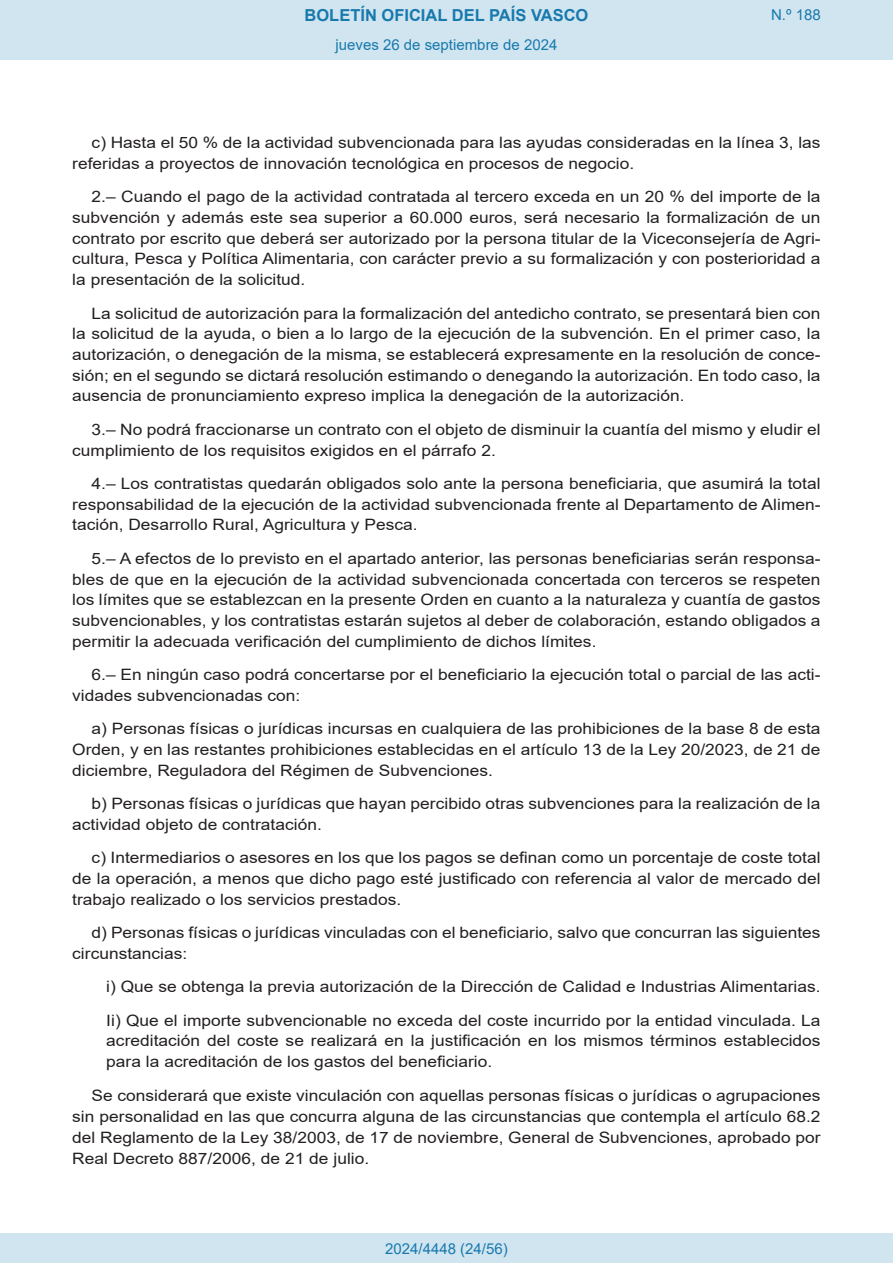
<style>
.page{position:relative;width:893px;height:1263px;background:#fff}
.page>*{position:absolute;margin:0;border:0;box-sizing:border-box;transform-origin:0 0}
.t1{font:700 16.5px "Arial";color:#1879ad}
.BOPVDetalle{font:15.6px/20.7px "Arial";color:#231f20;text-align:justify;scale:1.11 1}
.BOPVDetalle1{font:15.6px/20.7px "Arial";color:#231f20;text-align:justify;scale:1.11 1}
.Paginacion_Centro{font:15px "Arial";color:#1879ad}
</style>
<div class="page">
<div style="left:0;top:0;width:893px;height:60px;background:#d0e5f0"></div>
<div style="left:0;top:1233px;width:893px;height:30px;background:#d0e5f0"></div>
<p class="t1" style="left:305px;top:3px;width:285px">BOLETÍN OFICIAL DEL PAÍS VASCO</p>
<p class="Paginacion_Centro" style="left:336px;top:35px;width:223px">jueves 26 de septiembre de 2024</p>
<p class="Paginacion_Centro" style="left:771px;top:5px;width:51px">N.º 188</p>
<p class="BOPVDetalle" style="left:72px;top:132px;width:676px;text-indent:19px">c) Hasta el 50 % de la actividad subvencionada para las ayudas consideradas en la línea 3, las referidas a proyectos de innovación tecnológica en procesos de negocio.</p>
<p class="BOPVDetalle" style="left:72px;top:186px;width:676px;text-indent:19px">2.– Cuando el pago de la actividad contratada al tercero exceda en un 20 % del importe de la subvención y además este sea superior a 60.000 euros, será necesario la formalización de un contrato por escrito que deberá ser autorizado por la persona titular de la Viceconsejería de Agri&shy;cultura, Pesca y Política Alimentaria, con carácter previo a su formalización y con posterioridad a la presentación de la solicitud.</p>
<p class="BOPVDetalle" style="left:72px;top:303px;width:676px;text-indent:19px">La solicitud de autorización para la formalización del antedicho contrato, se presentará bien con la solicitud de la ayuda, o bien a lo largo de la ejecución de la subvención. En el primer caso, la autorización, o denegación de la misma, se establecerá expresamente en la resolución de conce&shy;sión; en el segundo se dictará resolución estimando o denegando la autorización. En todo caso, la ausencia de pronunciamiento expreso implica la denegación de la autorización.</p>
<p class="BOPVDetalle" style="left:72px;top:419px;width:676px;text-indent:19px">3.– No podrá fraccionarse un contrato con el objeto de disminuir la cuantía del mismo y eludir el cumplimiento de los requisitos exigidos en el párrafo 2.</p>
<p class="BOPVDetalle" style="left:72px;top:473px;width:676px;text-indent:19px">4.– Los contratistas quedarán obligados solo ante la persona beneficiaria, que asumirá la total responsabilidad de la ejecución de la actividad subvencionada frente al Departamento de Alimen&shy;tación, Desarrollo Rural, Agricultura y Pesca.</p>
<p class="BOPVDetalle" style="left:72px;top:548px;width:676px;text-indent:19px">5.– A efectos de lo previsto en el apartado anterior, las personas beneficiarias serán responsa&shy;bles de que en la ejecución de la actividad subvencionada concertada con terceros se respeten los límites que se establezcan en la presente Orden en cuanto a la naturaleza y cuantía de gastos subvencionables, y los contratistas estarán sujetos al deber de colaboración, estando obligados a permitir la adecuada verificación del cumplimiento de dichos límites.</p>
<p class="BOPVDetalle" style="left:72px;top:664px;width:676px;text-indent:19px">6.– En ningún caso podrá concertarse por el beneficiario la ejecución total o parcial de las acti&shy;vidades subvencionadas con:</p>
<p class="BOPVDetalle" style="left:72px;top:718px;width:676px;text-indent:19px">a) Personas físicas o jurídicas incursas en cualquiera de las prohibiciones de la base 8 de esta Orden, y en las restantes prohibiciones establecidas en el artículo 13 de la Ley 20/2023, de 21 de diciembre, Reguladora del Régimen de Subvenciones.</p>
<p class="BOPVDetalle" style="left:72px;top:793px;width:676px;text-indent:19px">b) Personas físicas o jurídicas que hayan percibido otras subvenciones para la realización de la actividad objeto de contratación.</p>
<p class="BOPVDetalle" style="left:72px;top:847px;width:676px;text-indent:19px">c) Intermediarios o asesores en los que los pagos se definan como un porcentaje de coste total de la operación, a menos que dicho pago esté justificado con referencia al valor de mercado del trabajo realizado o los servicios prestados.</p>
<p class="BOPVDetalle" style="left:72px;top:922px;width:676px;text-indent:19px">d) Personas físicas o jurídicas vinculadas con el beneficiario, salvo que concurran las siguientes circunstancias:</p>
<p class="BOPVDetalle1" style="left:106px;top:976px;width:645px">i) Que se obtenga la previa autorización de la Dirección de Calidad e Industrias Alimentarias.</p>
<p class="BOPVDetalle1" style="left:106px;top:1010px;width:645px">Ii) Que el importe subvencionable no exceda del coste incurrido por la entidad vinculada. La acreditación del coste se realizará en la justificación en los mismos términos establecidos para la acreditación de los gastos del beneficiario.</p>
<p class="BOPVDetalle" style="left:72px;top:1084px;width:676px;text-indent:19px">Se considerará que existe vinculación con aquellas personas físicas o jurídicas o agrupaciones sin personalidad en las que concurra alguna de las circunstancias que contempla el artículo 68.2 del Reglamento de la Ley 38/2003, de 17 de noviembre, General de Subvenciones, aprobado por Real Decreto 887/2006, de 21 de julio.</p>
<p class="Paginacion_Centro" style="left:385px;top:1238px;width:124px">2024/4448 (24/56)</p>
</div>
